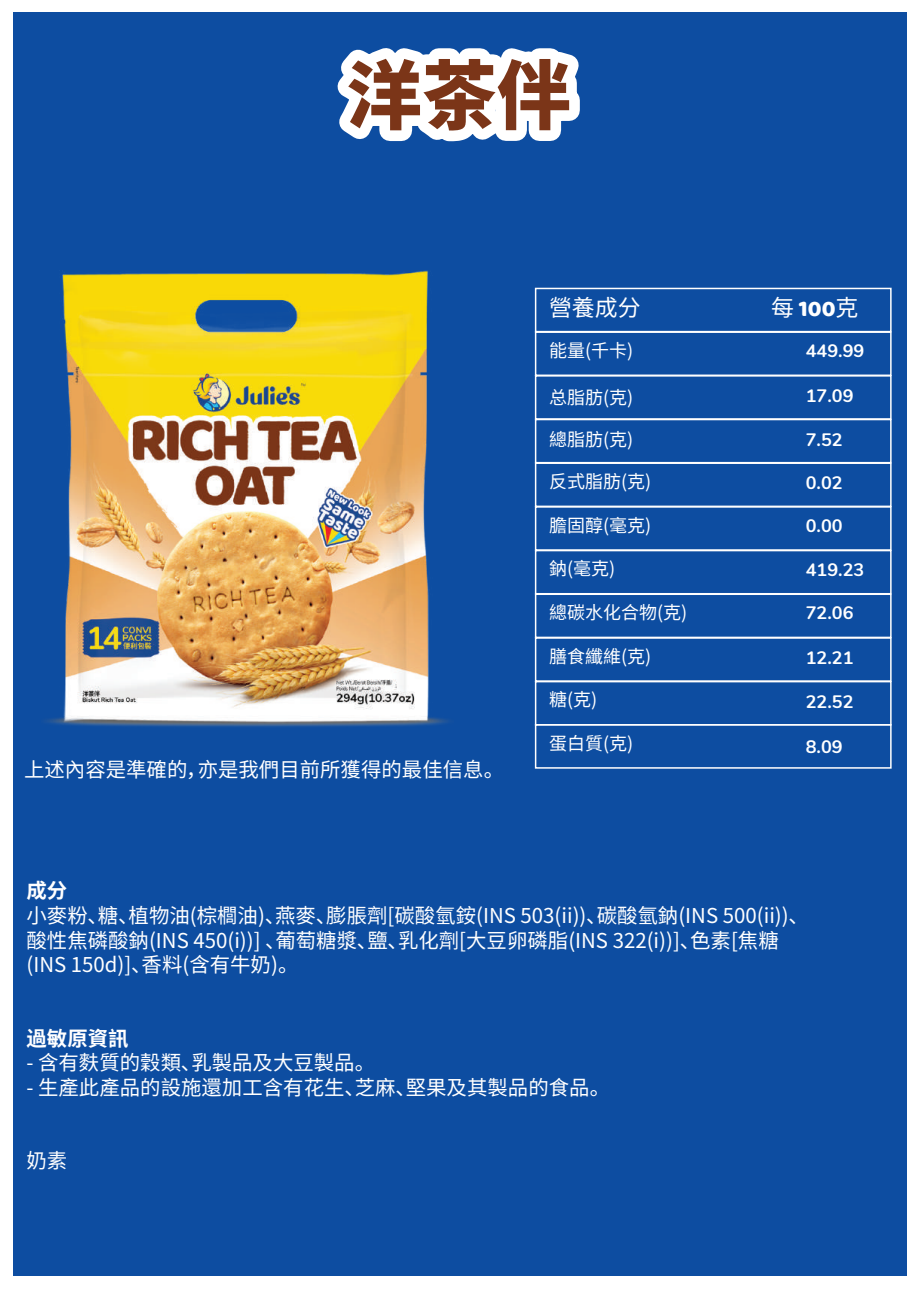
<style>
.page{position:relative;width:919px;height:1289px;background:#fff}
.page>*{position:absolute;margin:0;border:0;box-sizing:border-box;transform-origin:0 0}
.t1{font:900 75px "Noto Sans CJ Ksc";color:#7b3518}
.t2{font:22.95px "Baloo";color:#fff}
.t3{font:22.95px "Noto Sans CJ Ksc";color:#fff}
.t4{font:20.4px/24.5px "Noto Sans CJ Ksc";color:#fff}
.t5{font:700 20.4px "Noto Sans CJ Ksc";color:#fff}
.t6{font:18px "Noto Sans CJ Ksc";color:#fff}
.t7{font:700 18px "Nunito";color:#fff}
.s1{font-family:"Noto Sans CJ Ksc"}
</style>
<div class="page">
<div style="left:13px;top:13px;width:893px;height:1263px;background:#0d4da1"></div>
<svg style="left:337px;top:48px;width:243px;height:94px;background:#e1e9f3"></svg>
<img style="left:46px;top:271px;width:402px;height:456px">
<div style="left:535px;top:288px;width:356px;height:44px;border:2px solid #fff"></div>
<div style="left:535px;top:331px;width:356px;height:45px;border:2px solid #fff"></div>
<div style="left:535px;top:375px;width:356px;height:45px;border:2px solid #fff"></div>
<div style="left:535px;top:419px;width:356px;height:44px;border:2px solid #fff"></div>
<div style="left:535px;top:462px;width:356px;height:45px;border:2px solid #fff"></div>
<div style="left:535px;top:506px;width:356px;height:45px;border:2px solid #fff"></div>
<div style="left:535px;top:550px;width:356px;height:44px;border:2px solid #fff"></div>
<div style="left:535px;top:593px;width:356px;height:45px;border:2px solid #fff"></div>
<div style="left:535px;top:637px;width:356px;height:45px;border:2px solid #fff"></div>
<div style="left:535px;top:681px;width:356px;height:44px;border:2px solid #fff"></div>
<div style="left:535px;top:724px;width:356px;height:44px;border:2px solid #fff"></div>
<h1 class="t1" style="left:347px;top:53px;width:226px">洋茶伴</h1>
<p class="t4" style="left:24px;top:757px;width:481px">上述內容是準確的，亦是我們目前所獲得的最佳信息。</p>
<p class="t2" style="left:771px;top:294px;width:89px"><span class="s1">每</span> 100<span class="s1">克</span></p>
<p class="t3" style="left:549px;top:294px;width:93px">營養成分</p>
<p class="t6" style="left:549px;top:340px;width:86px">能量(千卡)</p>
<p class="t7" style="left:805px;top:337px;width:60px">449.99</p>
<p class="t7" style="left:805px;top:382px;width:49px">17.09</p>
<p class="t7" style="left:805px;top:426px;width:38px">7.52</p>
<p class="t7" style="left:805px;top:469px;width:38px">0.02</p>
<p class="t7" style="left:805px;top:512px;width:38px">0.00</p>
<p class="t7" style="left:805px;top:557px;width:60px">419.23</p>
<p class="t7" style="left:805px;top:600px;width:49px">72.06</p>
<p class="t7" style="left:805px;top:644px;width:49px">12.21</p>
<p class="t7" style="left:805px;top:688px;width:49px">22.52</p>
<p class="t7" style="left:805px;top:733px;width:38px">8.09</p>
<p class="t6" style="left:549px;top:387px;width:86px">总脂肪(克)</p>
<p class="t6" style="left:549px;top:429px;width:86px">總脂肪(克)</p>
<p class="t6" style="left:549px;top:471px;width:104px">反式脂肪(克)</p>
<p class="t6" style="left:549px;top:515px;width:104px">膽固醇(毫克)</p>
<p class="t6" style="left:549px;top:558px;width:68px">鈉(毫克)</p>
<p class="t6" style="left:549px;top:602px;width:140px">總碳水化合物(克)</p>
<p class="t6" style="left:549px;top:645px;width:104px">膳食纖維(克)</p>
<p class="t6" style="left:549px;top:689px;width:50px">糖(克)</p>
<p class="t6" style="left:549px;top:733px;width:86px">蛋白質(克)</p>
<p class="t5" style="left:26px;top:879px;width:42px">成分</p>
<p class="t4" style="left:26px;top:903px;width:784px">小麥粉、糖、植物油(棕櫚油)、燕麥、膨脹劑[碳酸氫銨(INS 503(ii))、碳酸氫鈉(INS 500(ii))、酸性焦磷酸鈉(INS 450(i))] 、葡萄糖漿、鹽、乳化劑[大豆卵磷脂(INS 322(i))]、色素[焦糖(INS 150d)]、香料(含有牛奶)。</p>
<p class="t5" style="left:26px;top:1026px;width:104px">過敏原資訊</p>
<p class="t4" style="left:26px;top:1050px;width:350px">- 含有麩質的穀類、乳製品及大豆製品。</p>
<p class="t4" style="left:26px;top:1075px;width:585px">- 生產此產品的設施還加工含有花生、芝麻、堅果及其製品的食品。</p>
<p class="t4" style="left:26px;top:1148px;width:42px">奶素</p>
</div>
